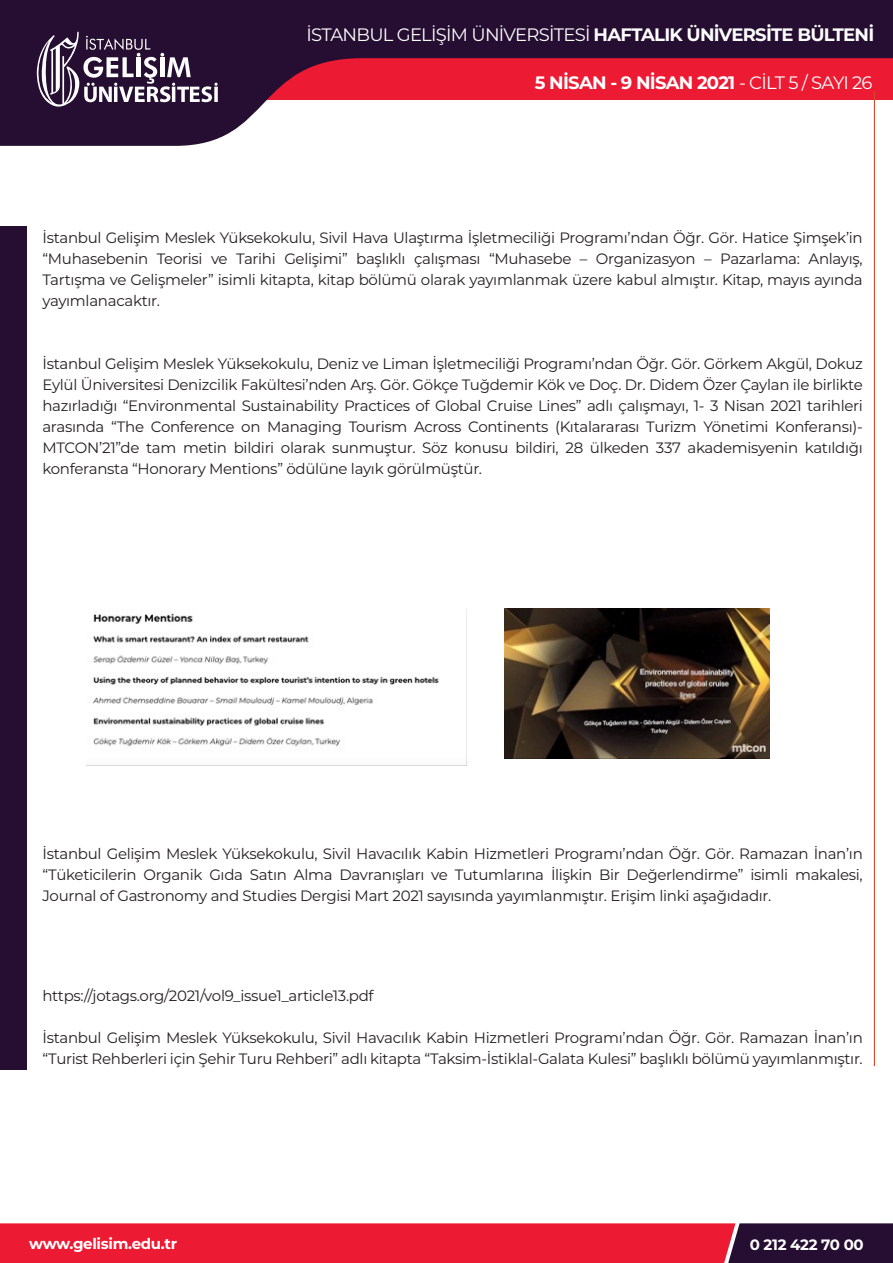
<style>
.page{position:relative;width:893px;height:1263px;background:#fff}
.page>*{position:absolute;margin:0;border:0;box-sizing:border-box;transform-origin:0 0}
.t1{font:18px "Montserrat";letter-spacing:-.04em;color:#fff}
.t2{font:700 18px "Montserrat";letter-spacing:-.04em;color:#fff}
.t3{font:15px/21px "Montserrat";letter-spacing:-.02em;color:#231f20;text-align:justify}
.t4{font:700 15px "Montserrat";letter-spacing:-.02em;color:#fff}
.s1{font-weight:700}
.s2{font-weight:400}
</style>
<div class="page">
<svg style="left:0;top:0;width:893px;height:146px;fill:#250e31"></svg>
<svg style="left:33px;top:32px;width:185px;height:76px"></svg>
<svg style="left:0;top:1223px;width:893px;height:40px;background:#c91b35"></svg>
<div style="left:0;top:227px;width:27px;height:843px;background:#250e31"></div>
<img style="left:504px;top:609px;width:266px;height:150px">
<img style="left:86px;top:610px;width:381px;height:156px">
<hr style="left:874px;top:91px;width:1px;height:975px;background:#d34c29">
<p class="t1" style="left:307px;top:22px;width:569px">İSTANBUL GELİŞİM ÜNİVERSİTESİ <span class="s1">HAFTALIK ÜNİVERSİTE BÜLTENİ</span></p>
<p class="t2" style="left:535px;top:69px;width:339px">5 NİSAN - 9 NİSAN 2021 <span class="s2">- CİLT 5 / SAYI 26</span></p>
<p class="t3" style="left:42px;top:227px;width:822px">İstanbul Gelişim Meslek Yüksekokulu, Sivil Hava Ulaştırma İşletmeciliği Programı’ndan Öğr. Gör. Hatice Şimşek’in “Muhasebenin Teorisi ve Tarihi Gelişimi” başlıklı çalışması “Muhasebe – Organizasyon – Pazarlama: Anlayış, Tartışma ve Gelişmeler” isimli kitapta, kitap bölümü olarak yayımlanmak üzere kabul almıştır. Kitap, mayıs ayında yayımlanacaktır.</p>
<p class="t3" style="left:42px;top:353px;width:822px">İstanbul Gelişim Meslek Yüksekokulu, Deniz ve Liman İşletmeciliği Programı’ndan Öğr. Gör. Görkem Akgül, Dokuz Eylül Üniversitesi Denizcilik Fakültesi’nden Arş. Gör. Gökçe Tuğdemir Kök ve Doç. Dr. Didem Özer Çaylan ile birlikte hazırladığı “Environmental Sustainability Practices of Global Cruise Lines” adlı çalışmayı, 1- 3 Nisan 2021 tarihleri arasında “The Conference on Managing Tourism Across Continents (Kıtalararası Turizm Yönetimi Konferansı)- MTCON’21”de tam metin bildiri olarak sunmuştur. Söz konusu bildiri, 28 ülkeden 337 akademisyenin katıldığı konferansta “Honorary Mentions” ödülüne layık görülmüştür.</p>
<p class="t3" style="left:42px;top:843px;width:822px">İstanbul Gelişim Meslek Yüksekokulu, Sivil Havacılık Kabin Hizmetleri Programı’ndan Öğr. Gör. Ramazan İnan’ın “Tüketicilerin Organik Gıda Satın Alma Davranışları ve Tutumlarına İlişkin Bir Değerlendirme” isimli makalesi, Journal of Gastronomy and Studies Dergisi Mart 2021 sayısında yayımlanmıştır. Erişim linki aşağıdadır.</p>
<p class="t3" style="left:42px;top:984px;width:333px">https://jotags.org/2021/vol9_issue1_article13.pdf</p>
<p class="t3" style="left:42px;top:1026px;width:822px">İstanbul Gelişim Meslek Yüksekokulu, Sivil Havacılık Kabin Hizmetleri Programı’ndan Öğr. Gör. Ramazan İnan’ın “Turist Rehberleri için Şehir Turu Rehberi” adlı kitapta “Taksim-İstiklal-Galata Kulesi” başlıklı bölümü yayımlanmıştır.</p>
<p class="t4" style="left:29px;top:1233px;width:150px">www.gelisim.edu.tr</p>
<p class="t4" style="left:750px;top:1234px;width:116px">0 212 422 70 00</p>
</div>
